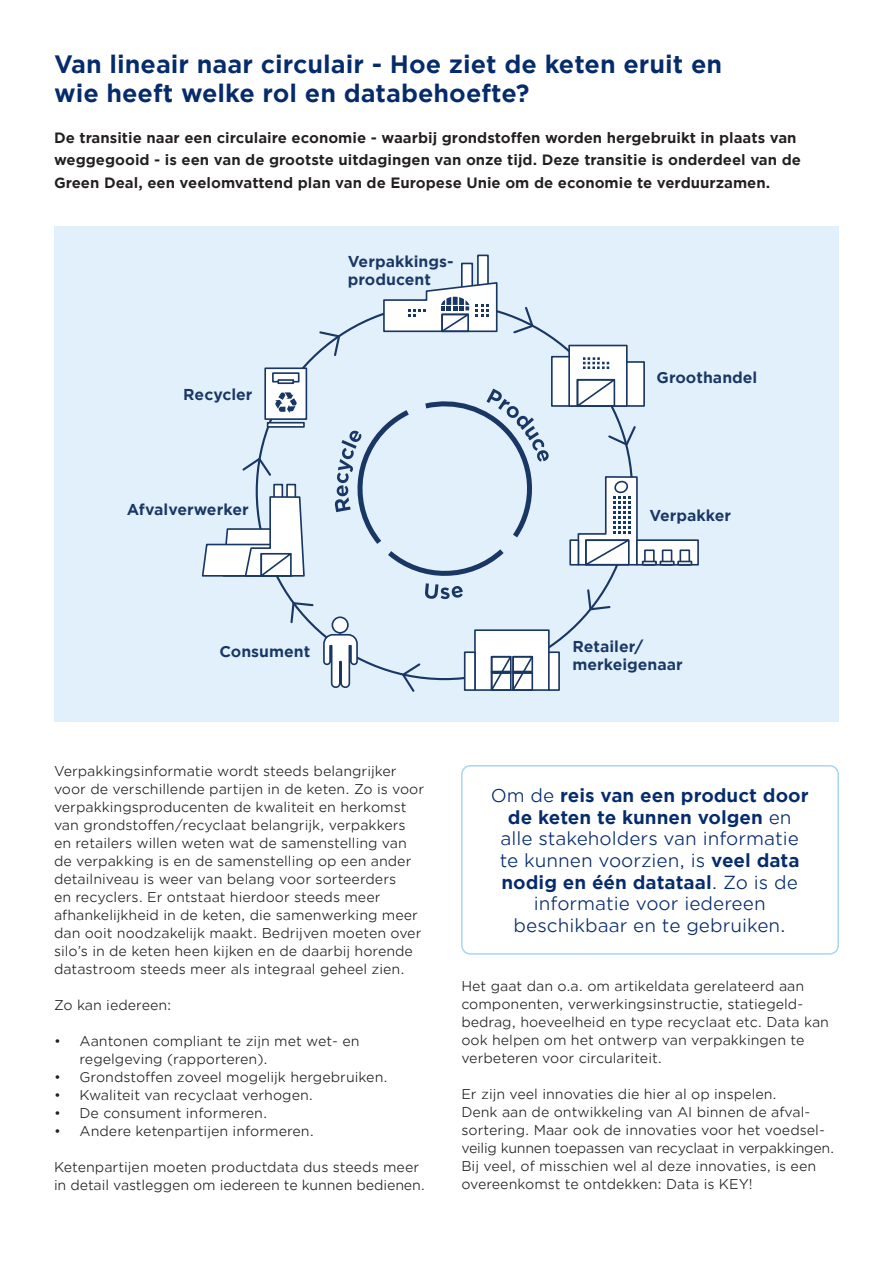
<style>
.page{position:relative;width:893px;height:1263px;background:#fff}
.page>*{position:absolute;margin:0;border:0;box-sizing:border-box;transform-origin:0 0}
.Bodytekst{font:700 24px "Gotham Office";color:#052b6c}
.t1{font:18px/21.6px "Gotham Office";color:#052b6c;text-align:center}
.t2{font:700 18px "Gotham Office";color:#052b6c}
.t3{font:700 15px/18.1px "Gotham Office";color:#193764}
.Bodytekst-2{font:700 14.25px/22.5px "Gotham Office";color:#231f20}
.Bodytekst-3{font:13.5px/18px "Gotham Office";color:#231f20}
.s1{font-weight:400}
.s2{font-weight:700}
</style>
<div class="page">
<div style="left:54px;top:226px;width:785px;height:496px;background:#e1f0fa"></div>
<svg style="left:400px;top:663px;width:22px;height:29px"></svg>
<div style="left:462px;top:263px;width:10px;height:28px;background:#fff"></div>
<div style="left:461px;top:263px;width:12px;height:28px;border:2px solid #193764"></div>
<div style="left:478px;top:255px;width:10px;height:36px;background:#fff"></div>
<div style="left:477px;top:255px;width:12px;height:36px;border:2px solid #193764"></div>
<div style="left:475px;top:630px;width:74px;height:60px;background:#fff"></div>
<div style="left:474px;top:629px;width:76px;height:62px;border:2px solid #193764"></div>
<svg style="left:490px;top:655px;width:44px;height:36px"></svg>
<div style="left:512px;top:671px;width:21px;height:3px;border:2px solid #193764"></div>
<div style="left:465px;top:652px;width:10px;height:38px;background:#fff"></div>
<div style="left:464px;top:651px;width:12px;height:40px;border:2px solid #193764"></div>
<div style="left:549px;top:652px;width:10px;height:38px;background:#fff"></div>
<div style="left:548px;top:651px;width:12px;height:40px;border:2px solid #193764"></div>
<div style="left:332px;top:616px;width:17px;height:18px;background:#fff;border:2px solid #193764;border-radius:50%"></div>
<svg style="left:322px;top:633px;width:37px;height:55px"></svg>
<div style="left:637px;top:540px;width:61px;height:25px;background:#fff"></div>
<div style="left:636px;top:539px;width:63px;height:26px;border:2px solid #193764"></div>
<div style="left:644px;top:549px;width:11px;height:16px;border:2px solid #193764"></div>
<div style="left:642px;top:561px;width:15px;height:4px;border:2px solid #193764"></div>
<div style="left:662px;top:549px;width:10px;height:16px;border:2px solid #193764"></div>
<div style="left:660px;top:561px;width:15px;height:4px;border:2px solid #193764"></div>
<div style="left:679px;top:549px;width:11px;height:16px;border:2px solid #193764"></div>
<div style="left:677px;top:561px;width:15px;height:4px;border:2px solid #193764"></div>
<svg style="left:201px;top:281px;width:445px;height:343px"></svg>
<div style="left:461px;top:765px;width:378px;height:190px;border:2px solid #aad5f1;border-radius:9px"></div>
<p class="Bodytekst" style="left:54px;top:48px;width:670px">Van lineair naar circulair - Hoe ziet de keten eruit en</p>
<p class="Bodytekst" style="left:54px;top:77px;width:477px">wie heeft welke rol en databehoefte?</p>
<p class="Bodytekst-2" style="left:54px;top:126px;width:744px">De transitie naar een circulaire economie - waarbij grondstoffen worden hergebruikt in plaats van</p>
<p class="Bodytekst-2" style="left:54px;top:148px;width:748px">weggegooid - is een van de grootste uitdagingen van onze tijd. Deze transitie is onderdeel van de<br>Green Deal, een veelomvattend plan van de Europese Unie om de economie te verduurzamen.</p>
<p class="t3" style="left:183px;top:385px;width:71px">Recycler</p>
<p class="t3" style="left:127px;top:500px;width:123px">Afvalverwerker</p>
<p class="t3" style="left:348px;top:252px;width:107px">Verpakkings&shy;producent</p>
<p class="t3" style="left:657px;top:368px;width:102px">Groothandel</p>
<p class="t3" style="left:649px;top:507px;width:83px">Verpakker</p>
<p class="t3" style="left:219px;top:642px;width:92px">Consument</p>
<p class="Bodytekst-3" style="left:54px;top:761px;width:372px">Verpakkingsinformatie wordt steeds belangrijker voor de verschillende partijen in de keten. Zo is voor verpakkingsproducenten de kwaliteit en herkomst van grondstoffen/recyclaat belangrijk, verpakkers en retailers willen weten wat de samenstelling van de verpakking is en de samenstelling op een ander detailniveau is weer van belang voor sorteerders</p>
<p class="Bodytekst-3" style="left:54px;top:887px;width:328px">en recyclers. Er ontstaat hierdoor steeds meer</p>
<p class="Bodytekst-3" style="left:54px;top:905px;width:369px">afhankelijkheid in de keten, die samenwerking meer dan ooit noodzakelijk maakt. Bedrijven moeten over</p>
<p class="Bodytekst-3" style="left:54px;top:941px;width:360px">silo’s in de keten heen kijken en de daarbij horende datastroom steeds meer als integraal geheel zien.</p>
<p class="Bodytekst-3" style="left:54px;top:995px;width:119px">Zo kan iedereen:</p>
<p class="Bodytekst-3" style="left:54px;top:1031px;width:307px">• Aantonen compliant te zijn met wet- en</p>
<p class="Bodytekst-3" style="left:80px;top:1049px;width:190px">regelgeving (rapporteren).</p>
<p class="Bodytekst-3" style="left:54px;top:1067px;width:335px">• Grondstoffen zoveel mogelijk hergebruiken.</p>
<p class="Bodytekst-3" style="left:54px;top:1085px;width:261px">• Kwaliteit van recyclaat verhogen.</p>
<p class="Bodytekst-3" style="left:54px;top:1103px;width:215px">• De consument informeren.</p>
<p class="Bodytekst-3" style="left:54px;top:1121px;width:261px">• Andere ketenpartijen informeren.</p>
<p class="Bodytekst-3" style="left:54px;top:1157px;width:373px">Ketenpartijen moeten productdata dus steeds meer in detail vastleggen om iedereen te kunnen bedienen.</p>
<p class="t3" style="left:572px;top:637px;width:112px">Retailer/ merkeigenaar</p>
<p class="t2" style="left:491px;top:783px;width:319px"><span class="s1">Om de</span> reis van een product door</p>
<p class="t2" style="left:508px;top:805px;width:285px">de keten te kunnen volgen <span class="s1">en</span></p>
<p class="t1" style="left:500px;top:827px;width:300px">alle stakeholders van informatie</p>
<p class="t1" style="left:500px;top:849px;width:301px">te kunnen voorzien, is <span class="s2">veel data nodig en één datataal</span>. Zo is de informatie voor iedereen</p>
<p class="t1" style="left:514px;top:914px;width:274px">beschikbaar en te gebruiken.</p>
<p class="Bodytekst-3" style="left:461px;top:977px;width:344px">Het gaat dan o.a. om artikeldata gerelateerd aan componenten, verwerkingsinstructie, statiegeld-</p>
<p class="Bodytekst-3" style="left:461px;top:1013px;width:369px">bedrag, hoeveelheid en type recyclaat etc. Data kan ook helpen om het ontwerp van verpakkingen te verbeteren voor circulariteit.</p>
<p class="Bodytekst-3" style="left:461px;top:1085px;width:317px">Er zijn veel innovaties die hier al op inspelen.</p>
<p class="Bodytekst-3" style="left:461px;top:1103px;width:351px">Denk aan de ontwikkeling van AI binnen de afval-</p>
<p class="Bodytekst-3" style="left:461px;top:1121px;width:374px">sortering. Maar ook de innovaties voor het voedsel&shy;veilig kunnen toepassen van recyclaat in verpakkingen.<br>Bij veel, of misschien wel al deze innovaties, is een overeenkomst te ontdekken: Data is KEY!</p>
</div>
